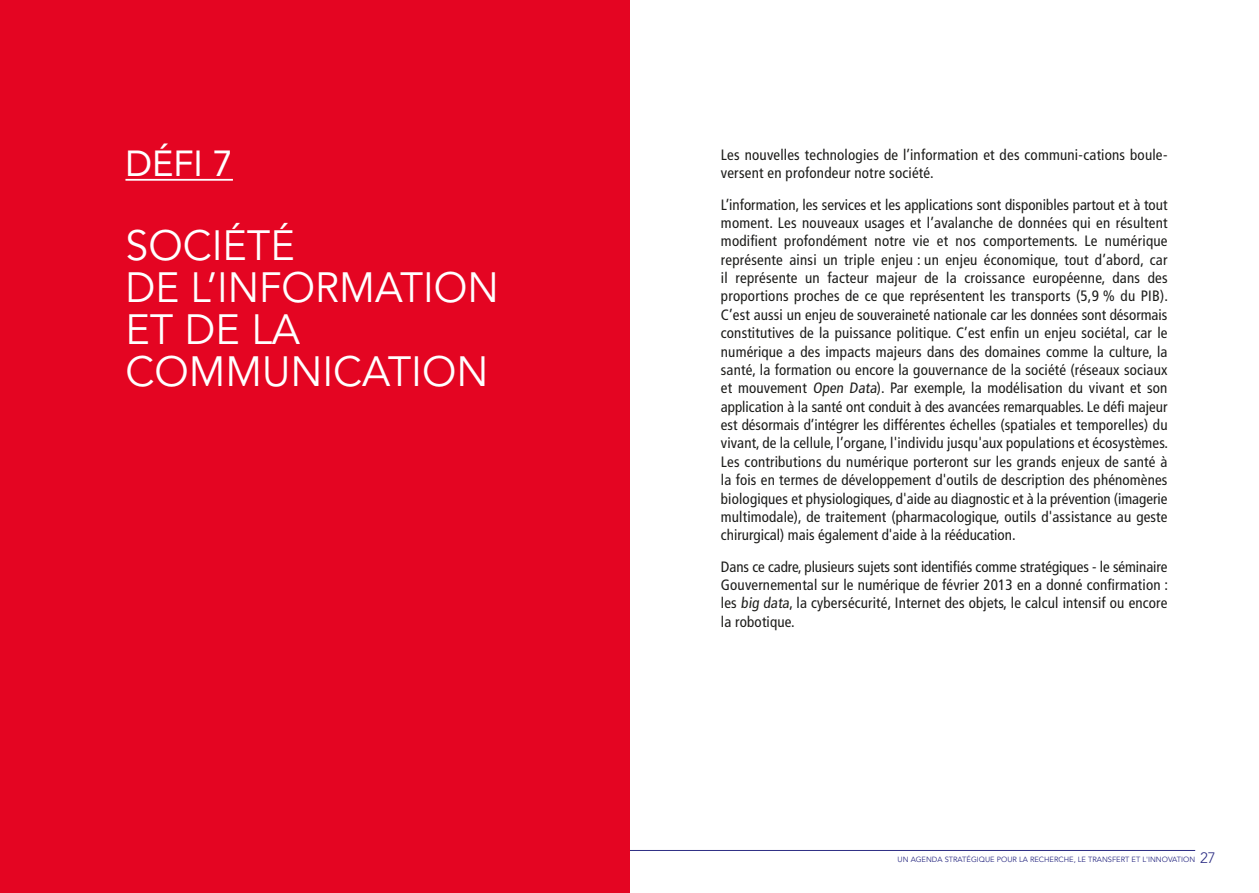
<style>
.page{position:relative;width:1259px;height:893px;background:#fff}
.page>*{position:absolute;margin:0;border:0;box-sizing:border-box;transform-origin:0 0}
.t1{font:42px/42px "Avenir";color:#fff}
.t2{font:36px "Avenir";color:#fff}
.t3{font:condensed 15px/18.5px "Frutiger";letter-spacing:.01em;color:#1d1d1b;text-align:justify}
.t4{font:7.5px "Avenir";color:#2d2e84}
.s1{font-weight:300;font-size:15px}
</style>
<div class="page">
<hr style="left:629px;top:850px;width:566px;height:1px;background:#2d2e84">
<div style="left:0;top:0;width:629px;height:893px;background:#e40522"></div>
<hr style="left:125px;top:179px;width:108px;height:2px;background:#fff">
<h2 class="t2" style="left:125px;top:143px;width:109px">défi 7</h2>
<h1 class="t1" style="left:125px;top:226px;width:375px">SOCIÉTÉ<br>DE L’INFORMATION<br>ET DE LA<br>COMMU NICATION</h1>
<p class="t3" style="left:721px;top:146px;width:448px">Les nouvelles technologies de l’information et des communi-cations boule&shy;versent en profondeur notre société.</p>
<p class="t3" style="left:721px;top:195px;width:449px">L’information, les services et les applications sont disponibles partout et à tout moment. Les nouveaux usages et l’avalanche de données qui en résultent modifient profondément notre vie et nos comportements. Le numérique représente ainsi un triple enjeu : un enjeu économique, tout d’abord, car il représente un facteur majeur de la croissance européenne, dans des proportions proches de ce que représentent les transports (5,9 % du PIB).<br>C’est aussi un enjeu de souveraineté nationale car les données sont désormais constitutives de la puissance politique. C’est enfin un enjeu sociétal, car le numérique a des impacts majeurs dans des domaines comme la culture, la santé, la formation ou encore la gouvernance de la société (réseaux sociaux et mouvement Open Data). Par exemple, la modélisation du vivant et son application à la santé ont conduit à des avancées remarquables. Le défi majeur est désormais d’intégrer les différentes échelles (spatiales et temporelles) du vivant, de la cellule, l’organe, l'individu jusqu'aux populations et écosystèmes.<br>Les contributions du numérique porteront sur les grands enjeux de santé à la fois en termes de développement d'outils de description des phénomènes biologiques et physiologiques, d'aide au diagnostic et à la prévention (imagerie multimodale), de traitement (pharmacologique, outils d'assistance au geste chirurgical) mais également d'aide à la rééducation.</p>
<p class="t3" style="left:721px;top:557px;width:449px">Dans ce cadre, plusieurs sujets sont identifiés comme stratégiques - le séminaire Gouvernemental sur le numérique de février 2013 en a donné confirmation : les big data, la cybersécurité, Internet des objets, le calcul intensif ou encore la robotique.</p>
<p class="t4" style="left:897px;top:855px;width:320px">UN AGENDA STRATÉGIQU E POU R LA RECHERCHE, LE TRANSFERT ET L'INNOVATION <span class="s1">27</span></p>
</div>
